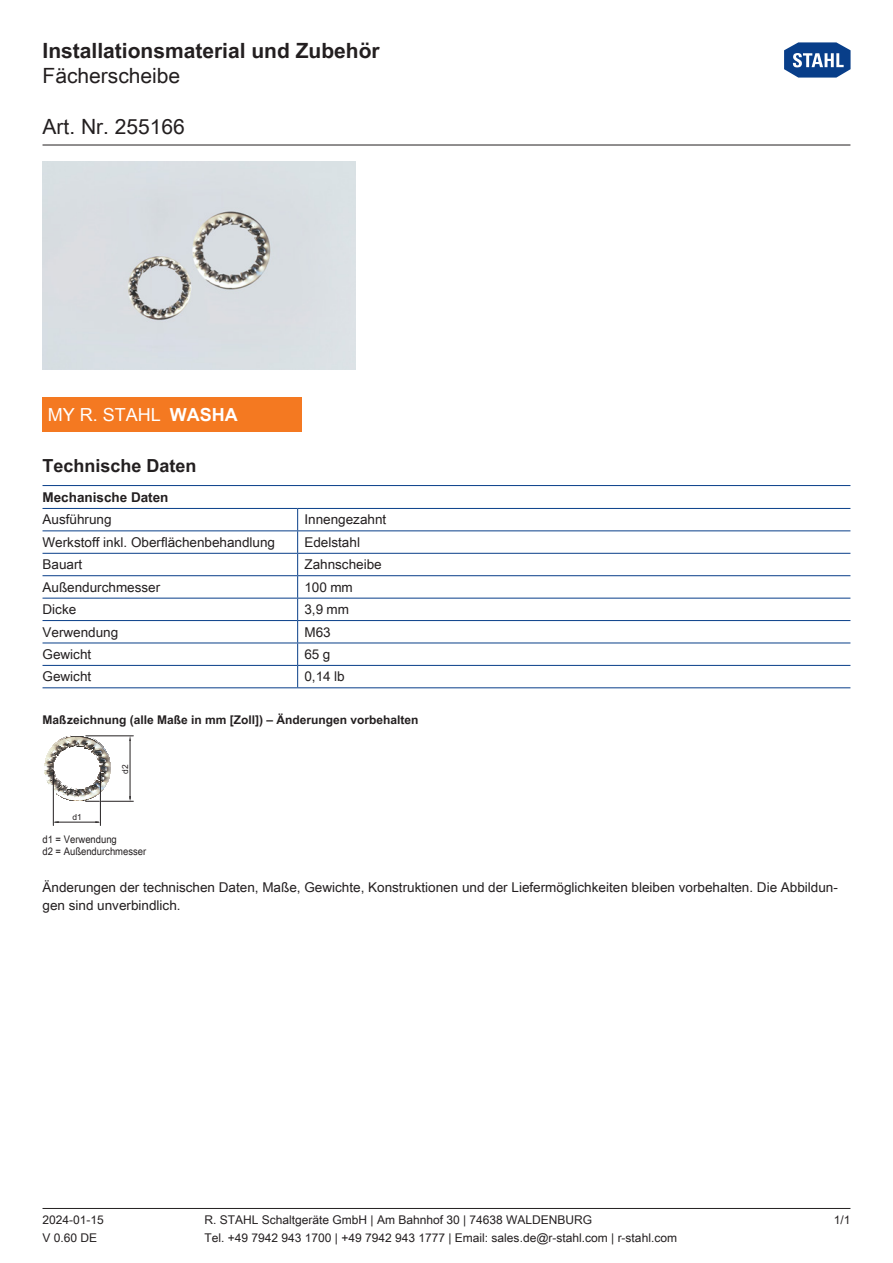
<style>
.page{position:relative;width:893px;height:1263px;background:#fff}
.page>*{position:absolute;margin:0;border:0;box-sizing:border-box;transform-origin:0 0}
.t1{font:700 21px "Arial Unicode MS";color:#231f20}
.t2{font:21px "Arial Unicode MS";color:#231f20}
.Table_Header_Technic{font:700 18px "Arial Unicode MS";color:#231f20}
.WebCode{font:18px "Arial Unicode MS";color:#fff}
._00_Basic_ParaStyle{font:13.5px/18px "Arial Unicode MS";color:#231f20}
.TabBody1stColumn{font:13.5px "Arial Unicode MS";color:#231f20}
.TabBodyLeft{font:13.5px "Arial Unicode MS";color:#231f20}
.TabHeader1stColumn{font:700 13.5px "Arial Unicode MS";color:#231f20}
.t3{font:12px "Arial Unicode MS";color:#231f20}
.Image_Titles{font:700 12px "Arial Unicode MS";color:#231f20}
.Asset_Caption{font:10.5px "Arial Unicode MS";color:#231f20;scale:.9 1}
.t4{font:8.4px "Arial Unicode MS";color:#231f20}
.s1{font-weight:700}
</style>
<div class="page">
<hr style="left:43px;top:1208px;width:807px;height:1px;background:#231f20">
<hr style="left:43px;top:145px;width:807px;height:1px;background:#231f20">
<svg style="left:784px;top:42px;width:67px;height:36px"></svg>
<hr style="left:55px;top:822px;width:44px;height:1px;background:#231f20">
<hr style="left:53px;top:771px;width:1px;height:54px;background:#231f20">
<hr style="left:100px;top:771px;width:1px;height:54px;background:#231f20">
<hr style="left:101px;top:801px;width:32px;height:1px;background:#231f20">
<hr style="left:86px;top:736px;width:47px;height:1px;background:#231f20">
<svg style="left:45px;top:735px;width:66px;height:67px"></svg>
<hr style="left:130px;top:740px;width:1px;height:59px;background:#231f20">
<hr style="left:43px;top:508px;width:255px;height:1px;background:#083e89">
<hr style="left:298px;top:508px;width:552px;height:1px;background:#083e89">
<hr style="left:43px;top:530px;width:255px;height:1px;background:#083e89">
<hr style="left:298px;top:530px;width:552px;height:1px;background:#083e89">
<hr style="left:43px;top:553px;width:255px;height:1px;background:#083e89">
<hr style="left:298px;top:553px;width:552px;height:1px;background:#083e89">
<hr style="left:43px;top:575px;width:255px;height:1px;background:#083e89">
<hr style="left:298px;top:575px;width:552px;height:1px;background:#083e89">
<hr style="left:43px;top:598px;width:255px;height:1px;background:#083e89">
<hr style="left:298px;top:598px;width:552px;height:1px;background:#083e89">
<hr style="left:43px;top:620px;width:255px;height:1px;background:#083e89">
<hr style="left:298px;top:620px;width:552px;height:1px;background:#083e89">
<hr style="left:43px;top:642px;width:255px;height:1px;background:#083e89">
<hr style="left:298px;top:642px;width:552px;height:1px;background:#083e89">
<hr style="left:43px;top:665px;width:255px;height:1px;background:#083e89">
<hr style="left:43px;top:687px;width:255px;height:1px;background:#083e89">
<hr style="left:298px;top:665px;width:552px;height:1px;background:#083e89">
<hr style="left:298px;top:687px;width:552px;height:1px;background:#083e89">
<svg style="left:297px;top:509px;width:1px;height:178px"></svg>
<hr style="left:43px;top:485px;width:807px;height:1px;background:#083e89">
<div style="left:43px;top:162px;width:312px;height:208px;background:#d8dde2"></div>
<div style="left:43px;top:398px;width:259px;height:34px;background:#f47921"></div>
<h1 class="t1" style="left:43px;top:35px;width:339px">Installationsmaterial und Zubehör</h1>
<h1 class="t2" style="left:43px;top:60px;width:139px">Fächerscheibe</h1>
<h1 class="t2" style="left:43px;top:111px;width:144px">Art. Nr. 255166</h1>
<p class="WebCode" style="left:48px;top:402px;width:192px">MY R. STAHL <span class="s1">WASHA</span></p>
<p class="Table_Header_Technic" style="left:43px;top:453px;width:156px">Technische Daten</p>
<p class="TabHeader1stColumn" style="left:43px;top:487px;width:128px">Mechanische Daten</p>
<p class="TabBody1stColumn" style="left:43px;top:510px;width:71px">Ausführung</p>
<p class="TabBodyLeft" style="left:304px;top:510px;width:83px">Innengezahnt</p>
<p class="TabBody1stColumn" style="left:43px;top:532px;width:234px">Werkstoff inkl. Oberflächenbehandlung</p>
<p class="TabBodyLeft" style="left:304px;top:532px;width:57px">Edelstahl</p>
<p class="TabBody1stColumn" style="left:43px;top:555px;width:41px">Bauart</p>
<p class="TabBodyLeft" style="left:304px;top:555px;width:79px">Zahnscheibe</p>
<p class="TabBody1stColumn" style="left:43px;top:577px;width:119px">Außendurchmesser</p>
<p class="TabBodyLeft" style="left:304px;top:577px;width:50px">100 mm</p>
<p class="TabBody1stColumn" style="left:43px;top:600px;width:35px">Dicke</p>
<p class="TabBodyLeft" style="left:304px;top:600px;width:46px">3,9 mm</p>
<p class="TabBody1stColumn" style="left:43px;top:622px;width:77px">Verwendung</p>
<p class="TabBodyLeft" style="left:304px;top:622px;width:28px">M63</p>
<p class="TabBody1stColumn" style="left:43px;top:644px;width:50px">Gewicht</p>
<p class="TabBodyLeft" style="left:304px;top:644px;width:27px">65 g</p>
<p class="TabBody1stColumn" style="left:43px;top:667px;width:50px">Gewicht</p>
<p class="TabBodyLeft" style="left:304px;top:667px;width:42px">0,14 lb</p>
<p class="Image_Titles" style="left:43px;top:711px;width:378px">Maßzeichnung (alle Maße in mm [Zoll]) – Änderungen vorbehalten</p>
<p class="t4" style="left:72px;top:813px;width:11px">d1</p>
<p class="t4" style="left:120px;top:774px;width:11px;rotate:-90deg">d2</p>
<p class="Asset_Caption" style="left:43px;top:831px;width:84px">d1 = Verwendung</p>
<p class="Asset_Caption" style="left:43px;top:843px;width:117px">d2 = Außendurchmesser</p>
<p class="_00_Basic_ParaStyle" style="left:43px;top:878px;width:797px">Änderungen der technischen Daten, Maße, Gewichte, Konstruktionen und der Liefermöglichkeiten bleiben vorbehalten. Die Abbildun&shy;gen sind unverbindlich.</p>
<p class="t3" style="left:43px;top:1211px;width:63px">2024-01-15</p>
<p class="t3" style="left:205px;top:1211px;width:389px">R. STAHL Schaltgeräte GmbH | Am Bahnhof 30 | 74638 WALDENBURG</p>
<p class="t3" style="left:834px;top:1211px;width:18px">1/1</p>
<p class="t3" style="left:43px;top:1229px;width:56px">V 0.60 DE</p>
<p class="t3" style="left:205px;top:1229px;width:474px">Tel. +49 7942 943 1700 | +49 7942 943 1777 | Email: sales.de@r-stahl.com | r-stahl.com</p>
</div>
